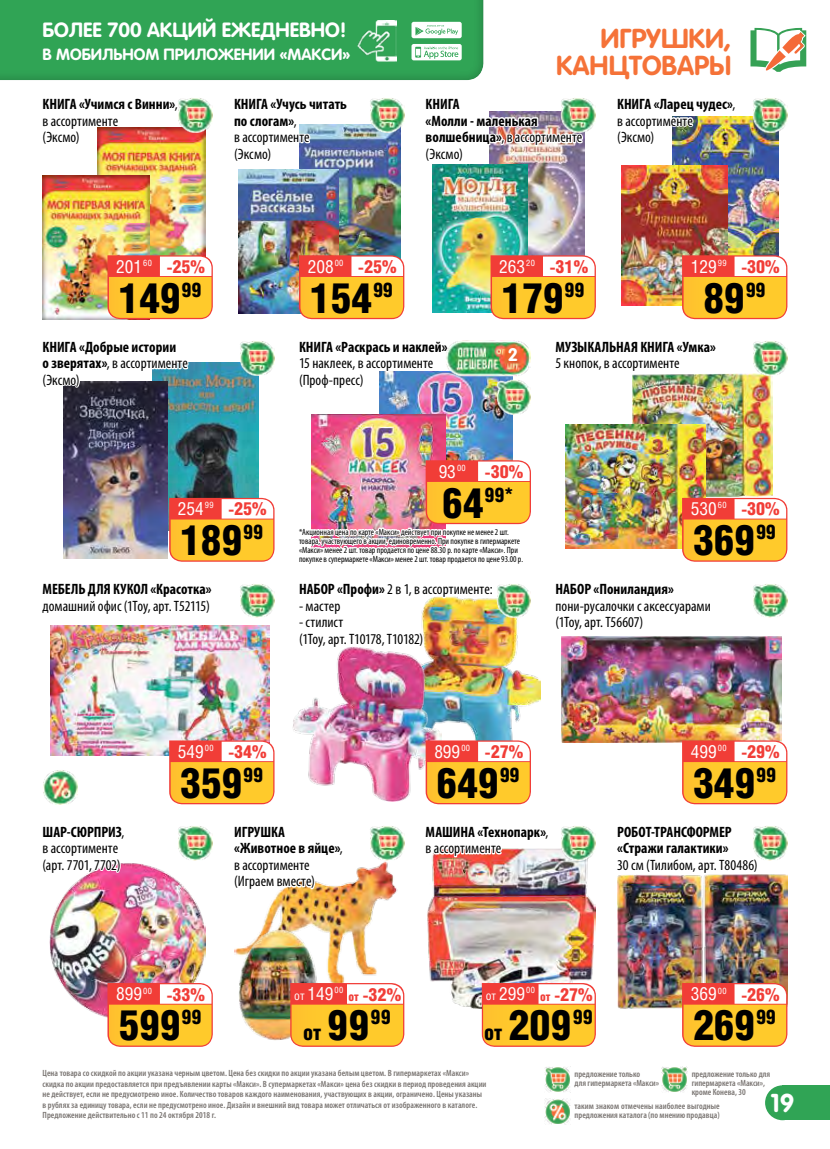
<style>
.page{position:relative;width:830px;height:1149px;background:#fff}
.page>*{position:absolute;margin:0;border:0;box-sizing:border-box;transform-origin:0 0}
.t1{font:900 42px "Helios Cond";letter-spacing:-.01em;color:#000}
.t2{font:700 27px/27px "Rotonda C";color:#f57238;text-align:right}
.t3{font:700 25.5px "Rotonda C";color:#fff}
.t4{font:900 21px "Helios Cond";color:#000}
.t5{font:700 20.25px "Rotonda C";color:#fff}
.t6{font:900 20.1px "Helios Cond";color:#000}
.t7{font:900 18px "Helios Cond";color:#f13d37}
.t8{font:700 18px "Rotonda C";color:#fff}
.t9{font:700 16.05px "Rotonda C";color:#fff}
.t10{font:condensed 15px/16.5px "Myriad Pro";letter-spacing:.005em;color:#000}
.t11{font:700 condensed 15px/16.5px "Myriad Pro";color:#000}
.t12{font:600 condensed 9px/10.5px "Myriad Pro";letter-spacing:.005em;color:#787370}
.t13{font:condensed 9px/9px "Myriad Pro";color:#000}
.s1{font-weight:700}
.s2{font-weight:400}
.s3{font-family:"Helios Cond C";font-weight:400;color:#fff}
.s4{font-size:42px}
.s5{font-family:"Helios Cond C";font-weight:400;font-size:12px;color:#fff}
.s6{font-family:"Helios Cond C";font-weight:400;font-size:12px}
.s7{font-size:12px}
.s8{font-size:12px;color:#fff}
.s9{font-size:21px}
.s10{font-size:21px;color:#fff}
</style>
<div class="page">
<div style="left:782px;top:1084px;width:47px;height:35px;background:#30a455"></div>
<div style="left:0;top:0;width:496px;height:90px;background:#000;opacity:.3"></div>
<img style="left:358px;top:20px;width:38px;height:42px">
<img style="left:441px;top:597px;width:99px;height:136px">
<img style="left:292px;top:666px;width:149px;height:134px">
<img style="left:704px;top:886px;width:83px;height:96px">
<img style="left:617px;top:886px;width:87px;height:96px">
<img style="left:338px;top:125px;width:62px;height:124px">
<img style="left:238px;top:176px;width:100px;height:138px">
<img style="left:234px;top:860px;width:164px;height:122px">
<img style="left:238px;top:928px;width:83px;height:113px">
<svg style="left:750px;top:28px;width:55px;height:44px"></svg>
<img style="left:49px;top:863px;width:157px;height:155px">
<svg style="left:49px;top:733px;width:78px;height:141px"></svg>
<svg style="left:107px;top:982px;width:106px;height:64px;background:#fbb251"></svg>
<img style="left:561px;top:650px;width:219px;height:92px">
<img style="left:614px;top:736px;width:173px;height:150px">
<img style="left:632px;top:385px;width:140px;height:106px">
<img style="left:565px;top:424px;width:140px;height:67px">
<img style="left:561px;top:491px;width:226px;height:159px">
<img style="left:51px;top:633px;width:218px;height:122px">
<img style="left:427px;top:848px;width:168px;height:160px">
<svg style="left:423px;top:733px;width:127px;height:137px"></svg>
<img style="left:560px;top:826px;width:35px;height:34px">
<svg style="left:232px;top:23px;width:117px;height:153px"></svg>
<img style="left:369px;top:98px;width:35px;height:35px">
<img style="left:98px;top:133px;width:107px;height:116px">
<img style="left:43px;top:175px;width:107px;height:74px">
<svg style="left:41px;top:6px;width:139px;height:153px"></svg>
<img style="left:178px;top:98px;width:35px;height:35px">
<img style="left:379px;top:376px;width:133px;height:50px">
<img style="left:311px;top:414px;width:134px;height:12px">
<img style="left:496px;top:385px;width:34px;height:29px">
<img style="left:527px;top:176px;width:57px;height:73px">
<img style="left:432px;top:176px;width:95px;height:137px">
<img style="left:411px;top:22px;width:173px;height:154px">
<img style="left:560px;top:98px;width:35px;height:35px">
<img style="left:672px;top:116px;width:106px;height:133px">
<img style="left:621px;top:166px;width:106px;height:83px">
<img style="left:672px;top:116px;width:65px;height:43px">
<img style="left:490px;top:249px;width:297px;height:136px">
<img style="left:752px;top:98px;width:35px;height:35px">
<img style="left:168px;top:362px;width:91px;height:129px">
<img style="left:64px;top:402px;width:104px;height:89px">
<img style="left:42px;top:249px;width:171px;height:153px">
<img style="left:50px;top:491px;width:224px;height:142px">
<img style="left:239px;top:341px;width:35px;height:34px">
<svg style="left:169px;top:740px;width:176px;height:163px"></svg>
<img style="left:370px;top:826px;width:34px;height:34px">
<img style="left:449px;top:340px;width:81px;height:36px">
<div style="left:500px;top:343px;width:25px;height:31px;background:#000;opacity:.2"></div>
<img style="left:311px;top:426px;width:219px;height:240px">
<svg style="left:290px;top:982px;width:114px;height:64px"></svg>
<svg style="left:481px;top:982px;width:306px;height:143px"></svg>
<svg style="left:297px;top:249px;width:152px;height:141px"></svg>
<img style="left:43px;top:769px;width:34px;height:35px">
<h3 class="t5" style="left:43px;top:18px;width:305px">БОЛЕЕ 700 АКЦИЙ ЕЖЕДНЕВНО!</h3>
<h3 class="t9" style="left:43px;top:45px;width:309px">В МОБИЛЬНОМ ПРИЛОЖЕНИИ «МАКСИ»</h3>
<h3 class="t10" style="left:43px;top:96px;width:136px"><span class="s1">КНИГА «Учимся с Винни»</span>, в ассортименте<br>(Эксмо)</h3>
<h3 class="t11" style="left:234px;top:95px;width:114px">КНИГА «Учусь читать по слогам»<span class="s2">,<br>в ассортименте (Эксмо)</span></h3>
<h2 class="t2" style="left:556px;top:25px;width:177px">ИГРУШКИ,<br>КАНЦТОВАРЫ</h2>
<h3 class="t11" style="left:425px;top:95px;width:158px">КНИГА<br>«Молли - маленькая волшебница»<span class="s2">, в ассортименте (Эксмо)</span></h3>
<h3 class="t10" style="left:617px;top:96px;width:120px"><span class="s1">КНИГА «Ларец чудес»</span>, в ассортименте<br>(Эксмо)</h3>
<h3 class="t7" style="left:116px;top:256px;width:90px"><span class="s3">201</span><sup>60</sup> -25%</h3>
<h1 class="t1" style="left:118px;top:273px;width:84px">149<sup>99</sup></h1>
<h3 class="t7" style="left:307px;top:256px;width:90px"><span class="s3">208</span><sup>00</sup> -25%</h3>
<h1 class="t1" style="left:310px;top:273px;width:84px">154<sup>99</sup></h1>
<h3 class="t7" style="left:499px;top:256px;width:90px"><span class="s3">263</span><sup>20</sup> -31%</h3>
<h1 class="t1" style="left:501px;top:273px;width:84px">179<sup>99</sup></h1>
<h3 class="t7" style="left:690px;top:256px;width:90px"><span class="s3">129</span><sup>99</sup> -30%</h3>
<h1 class="t1" style="left:703px;top:273px;width:64px">89<sup>99</sup></h1>
<h3 class="t11" style="left:43px;top:338px;width:147px">КНИГА «Добрые истории<br>о зверятах»<span class="s2">, в ассортименте (Эксмо)</span></h3>
<h3 class="t11" style="left:299px;top:338px;width:150px">КНИГА «Раскрась и наклей»</h3>
<h3 class="t10" style="left:299px;top:355px;width:136px">15 наклеек, в ассортименте (Проф-пресс)</h3>
<h3 class="t8" style="left:507px;top:344px;width:12px">2</h3>
<h3 class="t11" style="left:555px;top:338px;width:162px">МУЗЫКАЛЬНАЯ КНИГА «Умка»</h3>
<h3 class="t10" style="left:555px;top:355px;width:126px">5 кнопок, в ассортименте</h3>
<h3 class="t7" style="left:438px;top:461px;width:86px"><span class="s3">93</span><sup>00</sup> -30%</h3>
<h3 class="t7" style="left:178px;top:498px;width:90px"><span class="s3">254</span><sup>99</sup> -25%</h3>
<h3 class="t6" style="left:442px;top:483px;width:73px"><span class="s4">64</span>99*</h3>
<h3 class="t7" style="left:690px;top:498px;width:90px"><span class="s3">530</span><sup>60</sup> -30%</h3>
<h1 class="t1" style="left:180px;top:516px;width:84px">189<sup>99</sup></h1>
<p class="t13" style="left:299px;top:527px;width:225px">*Акционная цена по карте «Макси» действует при покупке не менее 2 шт. товара, участвующего в акции, единовременно. При покупке в гипермаркете «Макси» менее 2 шт. товар продается по цене 88.30 р. по карте «Макси». При покупке в супермаркете «Макси» менее 2 шт. товар продается по цене 93.00 р.</p>
<h1 class="t1" style="left:692px;top:516px;width:84px">369<sup>99</sup></h1>
<h3 class="t11" style="left:43px;top:580px;width:171px">МЕБЕЛЬ ДЛЯ КУКОЛ «Красотка»</h3>
<h3 class="t10" style="left:43px;top:597px;width:169px">домашний офис (1Toy, арт. Т52115)</h3>
<h3 class="t10" style="left:299px;top:580px;width:195px"><span class="s1">НАБОР «Профи»</span> 2 в 1, в ассортименте:</h3>
<h3 class="t10" style="left:299px;top:597px;width:43px">- мастер</h3>
<h3 class="t10" style="left:299px;top:613px;width:126px">- стилист<br>(1Toy, арт. Т10178, Т10182)</h3>
<h3 class="t11" style="left:555px;top:580px;width:120px">НАБОР «Пониландия»</h3>
<h3 class="t10" style="left:555px;top:597px;width:157px">пони-русалочки с аксессуарами (1Toy, арт. Т56607)</h3>
<h3 class="t7" style="left:178px;top:741px;width:90px"><span class="s3">549</span><sup>00</sup> -34%</h3>
<h1 class="t1" style="left:180px;top:758px;width:84px">359<sup>99</sup></h1>
<h3 class="t7" style="left:434px;top:741px;width:90px"><span class="s3">899</span><sup>00</sup> -27%</h3>
<h1 class="t1" style="left:436px;top:758px;width:84px">649<sup>99</sup></h1>
<h3 class="t7" style="left:690px;top:741px;width:90px"><span class="s3">499</span><sup>00</sup> -29%</h3>
<h1 class="t1" style="left:692px;top:758px;width:84px">349<sup>99</sup></h1>
<h3 class="t10" style="left:43px;top:823px;width:83px"><span class="s1">ШАР-СЮРПРИЗ</span>, в ассортименте (арт. 7701, 7702)</h3>
<h3 class="t10" style="left:234px;top:823px;width:110px"><span class="s1">ИГРУШКА «Животное в яйце»</span>, в ассортименте (Играем вместе)</h3>
<h3 class="t11" style="left:425px;top:823px;width:124px">МАШИНА «Технопарк»<span class="s2">, в ассортименте</span></h3>
<h3 class="t11" style="left:617px;top:823px;width:116px">РОБОТ-ТРАНСФОРМЕР «Стражи галактики»</h3>
<h3 class="t10" style="left:617px;top:856px;width:142px">30 см (Тилибом, арт.Т80486)</h3>
<h3 class="t7" style="left:116px;top:983px;width:90px"><span class="s3">899</span><sup>00</sup> -33%</h3>
<h1 class="t1" style="left:118px;top:1001px;width:84px">599<sup>99</sup></h1>
<h3 class="t7" style="left:294px;top:983px;width:108px"><span class="s5">от</span><span class="s6">.</span><span class="s3">149</span><sup>00</sup> <span class="s7">от</span><span class="s8">.</span>-32%</h3>
<h3 class="t4" style="left:303px;top:1020px;width:89px">от<sup>.</sup><span class="s4">99</span><sup>99</sup></h3>
<h3 class="t7" style="left:485px;top:983px;width:108px"><span class="s5">от</span><span class="s6">.</span><span class="s3">299</span><sup>00</sup> <span class="s7">от</span><span class="s8">.</span>-27%</h3>
<h1 class="t1" style="left:484px;top:1000px;width:110px"><span class="s9">от</span><span class="s10">.</span>209<sup>99</sup></h1>
<h3 class="t7" style="left:690px;top:983px;width:90px"><span class="s3">369</span><sup>00</sup> -26%</h3>
<h1 class="t1" style="left:692px;top:1001px;width:84px">269<sup>99</sup></h1>
<p class="t12" style="left:43px;top:1067px;width:445px">Цена товара со скидкой по акции указана черным цветом. Цена без скидки по акции указана белым цветом. В гипермаркетах «Макси» скидка по акции предоставляется при предъявлении карты «Макси». В супермаркетах «Макси» цена без скидки в период проведения акции не действует, если не предусмотрено иное. Количество товаров каждого наименования, участвующих в акции, ограничено. Цены указаны в рублях за единицу товара, если не предусмотрено иное. Дизайн и внешний вид товара может отличаться от изображенного в каталоге.<br>Предложение действительно с 11 по 24 октября 2018 г.</p>
<p class="t12" style="left:574px;top:1068px;width:86px;line-height:9px">предложение только<br>для гипермаркета «Макси»</p>
<p class="t12" style="left:691px;top:1068px;width:80px;line-height:9px">предложение только для гипермаркета «Макси», кроме Конева, 30</p>
<p class="t12" style="left:574px;top:1101px;width:147px;line-height:9px">таким знаком отмечены наиболее выгодные предложения каталога (по мнению продавца)</p>
<h3 class="t3" style="left:770px;top:1087px;width:26px">19</h3>
</div>
